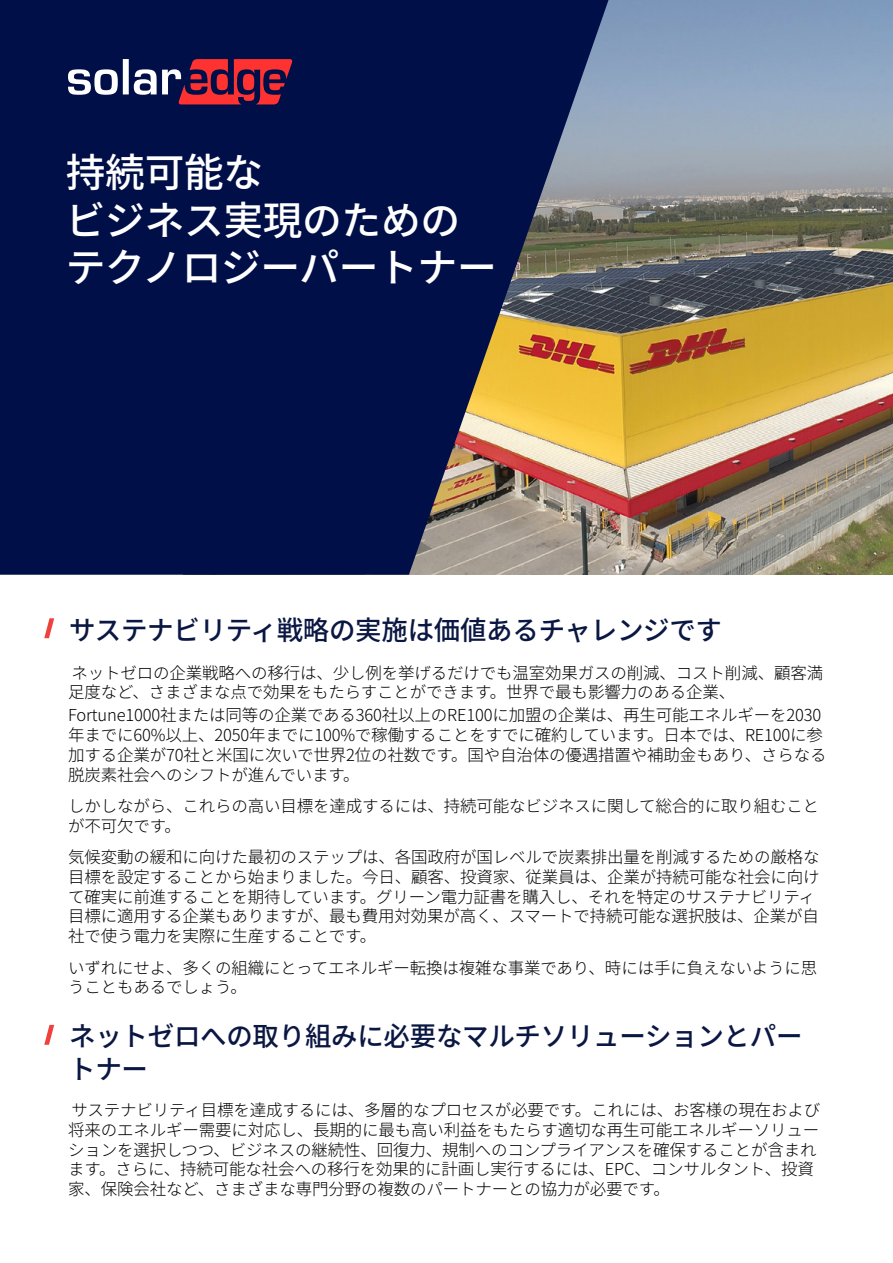
<style>
.page{position:relative;width:893px;height:1263px;background:#fff}
.page>*{position:absolute;margin:0;border:0;box-sizing:border-box;transform-origin:0 0}
.t1{font:500 39.75px/47.7px "Noto Sans JP";letter-spacing:-.01em;color:#fff}
.t2{font:500 27px/32.4px "Noto Sans JP";letter-spacing:-.01em;color:#0a1742}
.t3{font:300 16.5px/19.8px "Noto Sans JP";letter-spacing:-.01em;color:#000}
</style>
<div class="page">
<img style="left:608px;top:0;width:285px;height:575px">
<svg style="left:0;top:0;width:608px;height:575px;background:#1d254e"></svg>
<svg style="left:68px;top:59px;width:225px;height:45px;background:#6d3c5c"></svg>
<svg style="left:44px;top:618px;width:10px;height:20px"></svg>
<svg style="left:44px;top:1025px;width:10px;height:20px"></svg>
<h1 class="t1" style="left:66px;top:149px;width:432px">持続可能な<br>ビジネス実現のためのテクノロジーパートナー</h1>
<h2 class="t2" style="left:69px;top:614px;width:654px">サステナビリティ戦略の実施は価値あるチャレンジです</h2>
<p class="t3" style="left:68px;top:663px;width:757px">ネットゼロの企業戦略への移行は、少し例を挙げるだけでも温室効果ガスの削減、コスト削減、顧客満足度など、さまざまな点で効果をもたらすことができます。世界で最も影響力のある企業、</p>
<p class="t3" style="left:68px;top:706px;width:760px">Fortune1000社または同等の企業である360社以上のRE100に加盟の企業は、再生可能エネルギーを2030年までに60%以上、2050年までに100%で稼働することをすでに確約しています。日本では、RE100に参加する企業が70社と米国に次いで世界2位の社数です。国や自治体の優遇措置や補助金もあり、さらなる脱炭素社会へのシフトが進んでいます。</p>
<p class="t3" style="left:68px;top:796px;width:753px">しかしながら、これらの高い目標を達成するには、持続可能なビジネスに関して総合的に取り組むことが不可欠です。</p>
<p class="t3" style="left:68px;top:847px;width:753px">気候変動の緩和に向けた最初のステップは、各国政府が国レベルで炭素排出量を削減するための厳格な目標を設定することから始まりました。今日、顧客、投資家、従業員は、企業が持続可能な社会に向けて確実に前進することを期待しています。グリーン電力証書を購入し、それを特定のサステナビリティ目標に適用する企業もありますが、最も費用対効果が高く、スマートで持続可能な選択肢は、企業が自社で使う電力を実際に生産することです。</p>
<p class="t3" style="left:68px;top:958px;width:751px">いずれにせよ、多くの組織にとってエネルギー転換は複雑な事業であり、時には手に負えないように思うこともあるでしょう。</p>
<h2 class="t2" style="left:69px;top:1021px;width:735px">ネットゼロへの取り組みに必要なマルチソリューションとパートナー</h2>
<p class="t3" style="left:68px;top:1100px;width:754px">サステナビリティ目標を達成するには、多層的なプロセスが必要です。これには、お客様の現在および将来のエネルギー需要に対応し、長期的に最も高い利益をもたらす適切な再生可能エネルギーソリューションを選択しつつ、ビジネスの継続性、回復力、規制へのコンプライアンスを確保することが含まれます。さらに、持続可能な社会への移行を効果的に計画し実行するには、EPC、コンサルタント、投資家、保険会社など、さまざまな専門分野の複数のパートナーとの協力が必要です。</p>
</div>
